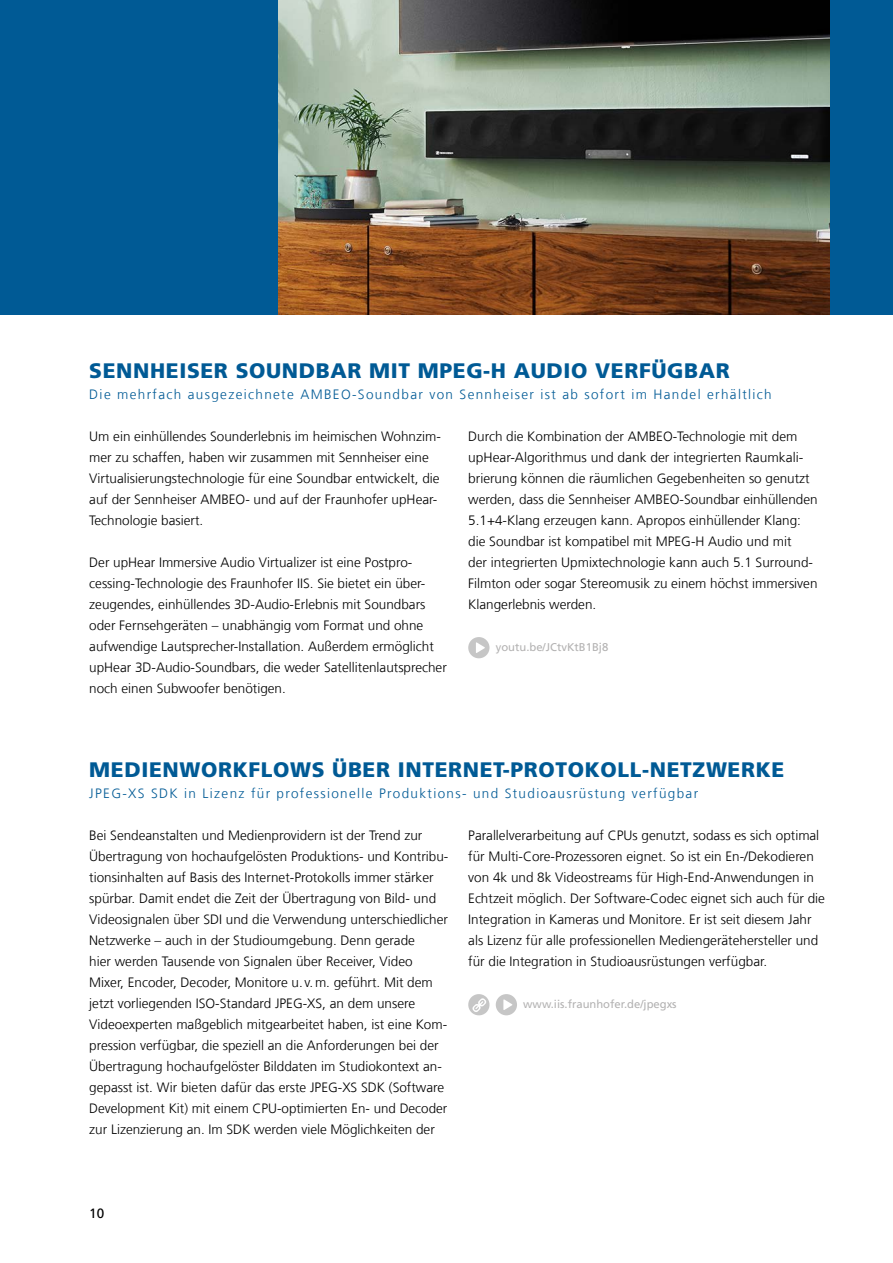
<style>
.page{position:relative;width:893px;height:1263px;background:#fff}
.page>*{position:absolute;margin:0;border:0;box-sizing:border-box;transform-origin:0 0}
.t1{font:900 21px "Frutiger LT Com";letter-spacing:.03em;color:#005a95}
.t2{font:300 13.5px/21px "Frutiger LT Com";color:#000}
.t3{font:300 13.5px "Frutiger LT Com";letter-spacing:.1em;color:#005a95}
.t4{font:13.5px "Frutiger LT Com";color:#000}
.t5{font:11.25px "Frutiger LT Com";color:#b3b2b2}
</style>
<div class="page">
<div style="left:0;top:0;width:893px;height:315px;background:#005a95"></div>
<img style="left:279px;top:0;width:550px;height:315px">
<div style="left:468px;top:637px;width:21px;height:21px;background:#c6c6c6;border-radius:50%"></div>
<svg style="left:476px;top:642px;width:9px;height:11px"></svg>
<svg style="left:468px;top:994px;width:22px;height:22px"></svg>
<div style="left:496px;top:994px;width:21px;height:21px;background:#c6c6c6;border-radius:50%"></div>
<svg style="left:503px;top:999px;width:9px;height:11px"></svg>
<h1 class="t1" style="left:89px;top:358px;width:642px">SENNHEISER SOUNDBAR MIT MPEG-H AUDIO VERFÜGBAR</h1>
<p class="t3" style="left:89px;top:386px;width:684px">Die mehrfach ausgezeichnete AMBEO-Soundbar von Sennheiser ist ab sofort im Handel erhältlich</p>
<p class="t2" style="left:89px;top:426px;width:353px">Um ein einhüllendes Sounderlebnis im heimischen Wohnzim&shy;mer zu schaffen, haben wir zusammen mit Sennheiser eine Virtualisierungstechnologie für eine Soundbar entwickelt, die auf der Sennheiser AMBEO- und auf der Fraunhofer upHear-Technologie basiert.</p>
<p class="t2" style="left:89px;top:552px;width:359px">Der upHear Immersive Audio Virtualizer ist eine Postpro&shy;cessing-Technologie des Fraunhofer IIS. Sie bietet ein über&shy;zeugendes, einhüllendes 3D-Audio-Erlebnis mit Soundbars oder Fernsehgeräten – unabhängig vom Format und ohne aufwendige Lautsprecher-Installation. Außerdem ermöglicht upHear 3D-Audio-Soundbars, die weder Satellitenlautsprecher noch einen Subwoofer benötigen.</p>
<p class="t2" style="left:468px;top:426px;width:351px">Durch die Kombination der AMBEO-Technologie mit dem upHear-Algorithmus und dank der integrierten Raumkali&shy;brierung können die räumlichen Gegebenheiten so genutzt werden, dass die Sennheiser AMBEO-Soundbar einhüllenden 5.1+4-Klang erzeugen kann. Apropos einhüllender Klang: die Soundbar ist kompatibel mit MPEG-H Audio und mit<br>der integrierten Upmixtechnologie kann auch 5.1 Surround-Filmton oder sogar Stereomusik zu einem höchst immersiven Klangerlebnis werden.</p>
<p class="t5" style="left:496px;top:640px;width:114px">youtu.be/JCtvKtB1Bj8</p>
<h1 class="t1" style="left:89px;top:757px;width:697px">MEDIENWORKFLOWS ÜBER INTERNET-PROTOKOLL-NETZWERKE</h1>
<p class="t3" style="left:89px;top:785px;width:610px">JPEG-XS SDK in Lizenz für professionelle Produktions- und Studioausrüstung verfügbar</p>
<p class="t2" style="left:89px;top:825px;width:361px">Bei Sendeanstalten und Medienprovidern ist der Trend zur Übertragung von hochaufgelösten Produktions- und Kontribu&shy;tionsinhalten auf Basis des Internet-Protokolls immer stärker spürbar. Damit endet die Zeit der Übertragung von Bild- und Videosignalen über SDI und die Verwendung unterschiedlicher Netzwerke – auch in der Studioumgebung. Denn gerade<br>hier werden Tausende von Signalen über Receiver, Video Mixer, Encoder, Decoder, Monitore u. v.m. geführt. Mit dem jetzt vorliegenden ISO-Standard JPEG-XS, an dem unsere Videoexperten maßgeblich mitgearbeitet haben, ist eine Kom&shy;pression verfügbar, die speziell an die Anforderungen bei der Übertragung hochaufgelöster Bilddaten im Studiokontext an&shy;gepasst ist. Wir bieten dafür das erste JPEG-XS SDK (Software Development Kit) mit einem CPU-optimierten En- und Decoder zur Lizenzierung an. Im SDK werden viele Möglichkeiten der</p>
<p class="t2" style="left:468px;top:825px;width:358px">Parallelverarbeitung auf CPUs genutzt, sodass es sich optimal für Multi-Core-Prozessoren eignet. So ist ein En-/Dekodieren von 4k und 8k Videostreams für High-End-Anwendungen in Echtzeit möglich. Der Software-Codec eignet sich auch für die Integration in Kameras und Monitore. Er ist seit diesem Jahr als Lizenz für alle professionellen Mediengerätehersteller und für die Integration in Studioausrüstungen verfügbar.</p>
<p class="t5" style="left:523px;top:997px;width:155px">www.iis.fraunhofer.de/jpegxs</p>
<p class="t4" style="left:89px;top:1205px;width:17px">10</p>
</div>
